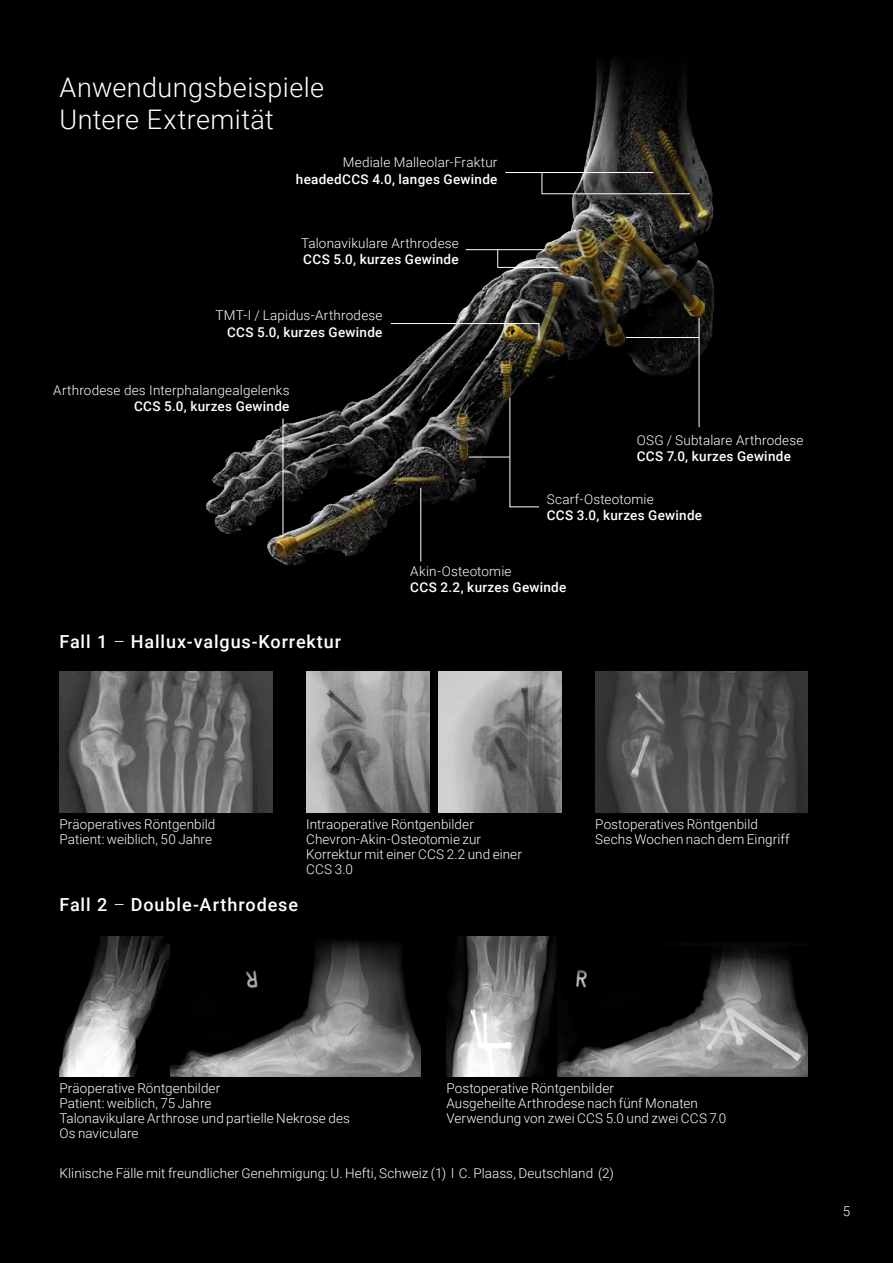
<style>
.page{position:relative;width:893px;height:1263px;background:#000}
.page>*{position:absolute;margin:0;border:0;box-sizing:border-box;transform-origin:0 0}
.t1{font:300 27px/32.4px "Roboto";letter-spacing:.015em;color:#fff}
.t2{font:500 18px "Roboto";letter-spacing:.05em;color:#fff}
.t3{font:300 13.5px/15px "Roboto";letter-spacing:.005em;color:#fff}
.t4{font:500 13.5px "Roboto";letter-spacing:.02em;color:#fff}
.s1{font-weight:300}
</style>
<div class="page">
<img style="left:306px;top:672px;width:123px;height:140px">
<img style="left:438px;top:672px;width:123px;height:140px">
<img style="left:595px;top:672px;width:213px;height:140px">
<img style="left:60px;top:672px;width:212px;height:140px">
<img style="left:60px;top:936px;width:361px;height:140px">
<img style="left:446px;top:936px;width:362px;height:140px">
<img style="left:164px;top:0;width:644px;height:631px">
<hr style="left:699px;top:318px;width:1px;height:109px;background:#fff">
<hr style="left:466px;top:249px;width:77px;height:1px;background:#fff">
<svg style="left:391px;top:323px;width:148px;height:17px;background:#3a372c"></svg>
<hr style="left:505px;top:172px;width:148px;height:1px;background:#fff">
<hr style="left:420px;top:488px;width:1px;height:73px;background:#fff">
<hr style="left:469px;top:457px;width:41px;height:1px;background:#fff">
<svg style="left:509px;top:397px;width:30px;height:110px;background:#090909"></svg>
<hr style="left:283px;top:418px;width:1px;height:118px;background:#fff">
<hr style="left:626px;top:337px;width:73px;height:1px;background:#fff">
<hr style="left:542px;top:194px;width:148px;height:1px;background:#fff">
<svg style="left:542px;top:173px;width:1px;height:21px"></svg>
<hr style="left:497px;top:267px;width:61px;height:1px;background:#fff">
<svg style="left:497px;top:250px;width:1px;height:17px"></svg>
<h1 class="t1" style="left:60px;top:70px;width:266px">Anwendungsbeispiele<br>Untere Extremität</h1>
<p class="t3" style="left:343px;top:155px;width:156px">Mediale Malleolar-Fraktur</p>
<p class="t4" style="left:296px;top:169px;width:203px">headedCCS 4.0, langes Gewinde</p>
<p class="t3" style="left:301px;top:235px;width:159px">Talonavikulare Arthrodese</p>
<p class="t4" style="left:303px;top:250px;width:157px">CCS 5.0, kurzes Gewinde</p>
<p class="t3" style="left:215px;top:308px;width:168px">TMT-I / Lapidus-Arthrodese</p>
<p class="t4" style="left:227px;top:322px;width:157px">CCS 5.0, kurzes Gewinde</p>
<p class="t3" style="left:53px;top:382px;width:238px">Arthrodese des Interphalangealgelenks</p>
<p class="t4" style="left:134px;top:397px;width:157px">CCS 5.0, kurzes Gewinde</p>
<h2 class="t2" style="left:60px;top:629px;width:283px">Fall 1 <span class="s1">–</span> Hallux-valgus-Korrektur</h2>
<p class="t3" style="left:637px;top:432px;width:168px">OSG / Subtalare Arthrodese</p>
<p class="t4" style="left:637px;top:447px;width:156px">CCS 7.0, kurzes Gewinde</p>
<p class="t3" style="left:547px;top:491px;width:109px">Scarf-Osteotomie</p>
<p class="t4" style="left:547px;top:506px;width:157px">CCS 3.0, kurzes Gewinde</p>
<p class="t3" style="left:410px;top:563px;width:103px">Akin-Osteotomie</p>
<p class="t4" style="left:410px;top:578px;width:158px">CCS 2.2, kurzes Gewinde</p>
<p class="t3" style="left:60px;top:816px;width:157px">Präoperatives Röntgenbild<br>Patient: weiblich, 50 Jahre</p>
<h2 class="t2" style="left:60px;top:892px;width:240px">Fall 2 <span class="s1">–</span> Double-Arthrodese</h2>
<p class="t3" style="left:306px;top:816px;width:217px">Intraoperative Röntgenbilder<br>Chevron-Akin-Osteotomie zur<br>Korrektur mit einer CCS 2.2 und einer<br>CCS 3.0</p>
<p class="t3" style="left:595px;top:816px;width:196px">Postoperatives Röntgenbild<br>Sechs Wochen nach dem Eingriff</p>
<p class="t3" style="left:60px;top:1080px;width:292px">Präoperative Röntgenbilder<br>Patient: weiblich, 75 Jahre<br>Talonavikulare Arthrose und partielle Nekrose des<br>Os naviculare</p>
<p class="t3" style="left:446px;top:1080px;width:281px">Postoperative Röntgenbilder<br>Ausgeheilte Arthrodese nach fünf Monaten<br>Verwendung von zwei CCS 5.0 und zwei CCS 7.0</p>
<p class="t3" style="left:60px;top:1165px;width:556px">Klinische Fälle mit freundlicher Genehmigung: U. Hefti, Schweiz (1) l C. Plaass, Deutschland (2)</p>
<p class="t3" style="left:843px;top:1203px;width:9px">5</p>
</div>
